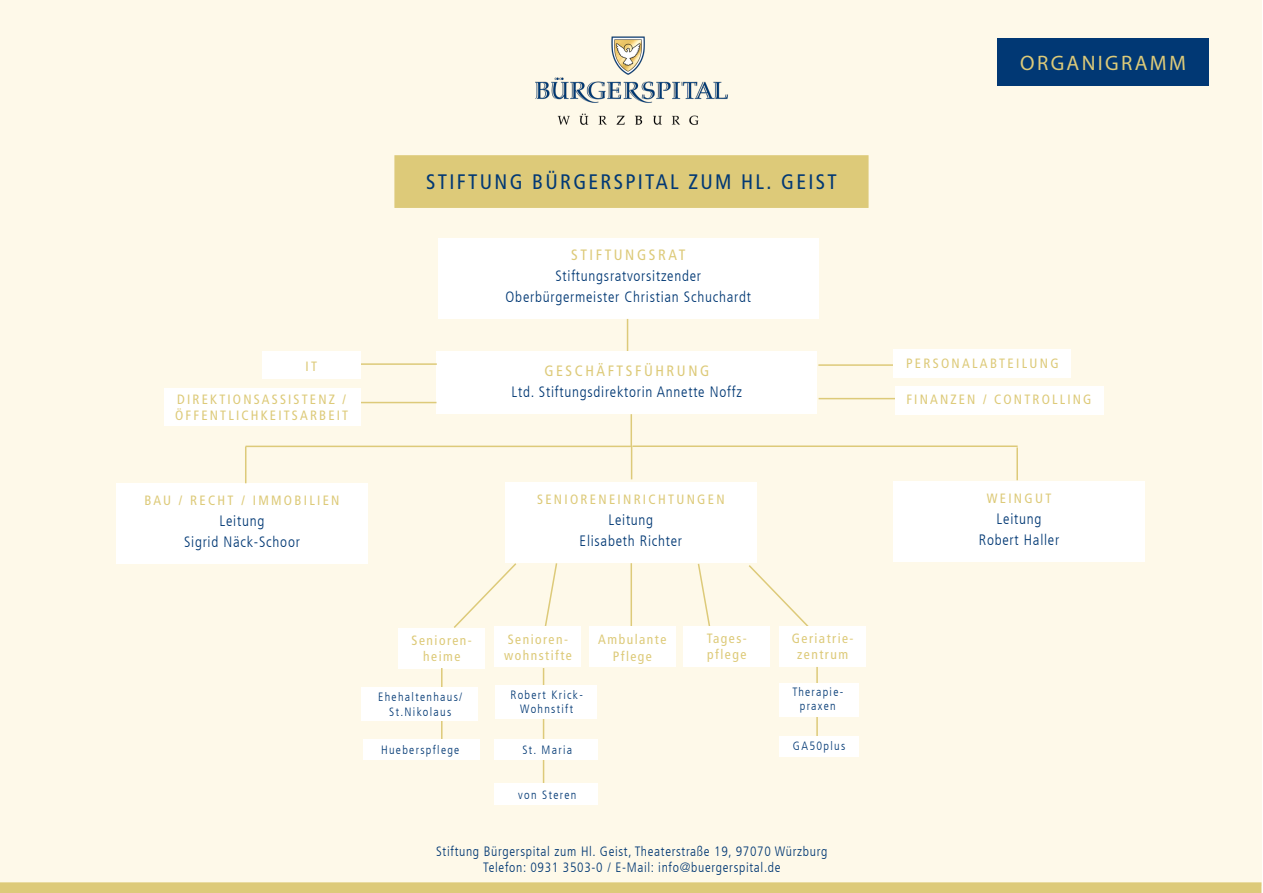
<style>
.page{position:relative;width:1263px;height:893px;background:#fff}
.page>*{position:absolute;margin:0;border:0;box-sizing:border-box;transform-origin:0 0}
.t1{font:condensed 21px "Frutiger LT";letter-spacing:.11em;color:#013874}
.t2{font:21px "Myriad Pro";letter-spacing:.11em;color:#ddca79}
.t3{font:300 condensed 15px "Frutiger LT";letter-spacing:.05em;color:#013874}
.t4{font:condensed 15px "Frutiger LT";letter-spacing:.17em;color:#ddca79}
.t5{font:condensed 13.5px "Frutiger LT";letter-spacing:.16em;color:#ddca79}
.t6{font:300 condensed 13.5px "Frutiger LT";letter-spacing:.05em;color:#013874}
.t7{font:condensed 13.5px/16.2px "Frutiger LT";letter-spacing:.11em;color:#ddca79;text-align:center}
.t8{font:300 condensed 12px "Frutiger LT";letter-spacing:.11em;color:#013874}
</style>
<div class="page">
<div style="left:0;top:0;width:1261px;height:885px;background:#fef9e9"></div>
<img style="left:535px;top:36px;width:193px;height:89px">
<div style="left:997px;top:38px;width:212px;height:47px;background:#013874"></div>
<div style="left:394px;top:155px;width:474px;height:53px;background:#ddca79;border:2px solid #ddca79"></div>
<div style="left:438px;top:238px;width:381px;height:81px;background:#fff"></div>
<hr style="left:627px;top:319px;width:1px;height:33px;background:#ddca79">
<div style="left:436px;top:352px;width:381px;height:62px;background:#fff"></div>
<hr style="left:818px;top:364px;width:77px;height:2px;background:#ddca79">
<hr style="left:360px;top:402px;width:76px;height:1px;background:#ddca79">
<hr style="left:819px;top:398px;width:76px;height:1px;background:#ddca79">
<div style="left:893px;top:349px;width:178px;height:29px;background:#fff"></div>
<div style="left:895px;top:386px;width:208px;height:28px;background:#fff"></div>
<hr style="left:360px;top:363px;width:77px;height:2px;background:#ddca79">
<div style="left:164px;top:389px;width:197px;height:37px;background:#fff"></div>
<div style="left:116px;top:483px;width:252px;height:81px;background:#fff"></div>
<div style="left:505px;top:482px;width:252px;height:81px;background:#fff"></div>
<div style="left:893px;top:481px;width:252px;height:81px;background:#fff"></div>
<hr style="left:630px;top:414px;width:2px;height:33px;background:#ddca79">
<hr style="left:246px;top:446px;width:385px;height:1px;background:#ddca79">
<hr style="left:245px;top:447px;width:1px;height:36px;background:#ddca79">
<hr style="left:631px;top:447px;width:1px;height:32px;background:#ddca79">
<hr style="left:1016px;top:447px;width:2px;height:33px;background:#ddca79">
<div style="left:1px;top:883px;width:1260px;height:9px;background:#ddca79"></div>
<div style="left:0;top:882px;width:1261px;height:11px;border:2px solid #ddca79"></div>
<svg style="left:454px;top:563px;width:63px;height:67px"></svg>
<div style="left:399px;top:628px;width:86px;height:40px;background:#fff"></div>
<div style="left:263px;top:352px;width:98px;height:27px;background:#fff"></div>
<hr style="left:632px;top:445px;width:386px;height:2px;background:#ddca79">
<svg style="left:544px;top:563px;width:14px;height:63px"></svg>
<hr style="left:630px;top:563px;width:2px;height:65px;background:#ddca79">
<svg style="left:697px;top:563px;width:14px;height:63px"></svg>
<svg style="left:749px;top:565px;width:60px;height:61px"></svg>
<div style="left:495px;top:626px;width:86px;height:40px;background:#fff"></div>
<div style="left:589px;top:626px;width:87px;height:40px;background:#fff"></div>
<div style="left:683px;top:626px;width:87px;height:40px;background:#fff"></div>
<div style="left:779px;top:626px;width:87px;height:40px;background:#fff"></div>
<hr style="left:441px;top:668px;width:1px;height:89px;background:#ddca79">
<div style="left:363px;top:740px;width:116px;height:20px;background:#fff"></div>
<div style="left:361px;top:687px;width:117px;height:33px;background:#fff"></div>
<hr style="left:543px;top:668px;width:1px;height:116px;background:#ddca79">
<div style="left:495px;top:686px;width:101px;height:33px;background:#fff"></div>
<div style="left:495px;top:740px;width:103px;height:20px;background:#fff"></div>
<div style="left:495px;top:784px;width:103px;height:21px;background:#fff"></div>
<hr style="left:816px;top:667px;width:2px;height:90px;background:#ddca79">
<div style="left:779px;top:683px;width:80px;height:34px;background:#fff"></div>
<div style="left:779px;top:736px;width:80px;height:21px;background:#fff"></div>
<p class="t1" style="left:426px;top:170px;width:412px">STIFTUNG BÜRGERSPITAL ZUM HL. GEIST</p>
<p class="t4" style="left:571px;top:246px;width:116px">STIFTUNGSRAT</p>
<p class="t3" style="left:555px;top:267px;width:147px">Stiftungsratvorsitzender</p>
<p class="t3" style="left:506px;top:288px;width:247px">Oberbürgermeister Christian Schuchardt</p>
<p class="t2" style="left:1020px;top:50px;width:167px">ORGANIGRAMM</p>
<p class="t5" style="left:906px;top:355px;width:154px">PERSONALABTEILUNG</p>
<p class="t5" style="left:305px;top:359px;width:13px">IT</p>
<p class="t4" style="left:544px;top:362px;width:166px">GESCHÄFTSFÜHRUNG</p>
<p class="t3" style="left:512px;top:383px;width:232px">Ltd. Stiftungsdirektorin Annette Noffz</p>
<p class="t5" style="left:177px;top:392px;width:170px">DIREKTIONSASSISTENZ /</p>
<p class="t5" style="left:906px;top:392px;width:187px">FINANZEN / CONTROLLING</p>
<p class="t5" style="left:175px;top:408px;width:175px">ÖFFENTLICHKEITSARBEIT</p>
<p class="t5" style="left:144px;top:493px;width:197px">BAU / RECHT / IMMOBILIEN</p>
<p class="t3" style="left:220px;top:512px;width:46px">Leitung</p>
<p class="t3" style="left:184px;top:533px;width:117px">Sigrid Näck-Schoor</p>
<p class="t5" style="left:537px;top:492px;width:189px">SENIORENEINRICHTUNGEN</p>
<p class="t3" style="left:608px;top:512px;width:46px">Leitung</p>
<p class="t3" style="left:580px;top:533px;width:104px">Elisabeth Richter</p>
<p class="t7" style="left:412px;top:632px;width:62px">Senioren-</p>
<p class="t5" style="left:423px;top:648px;width:39px">heime</p>
<p class="t7" style="left:508px;top:631px;width:62px">Senioren-</p>
<p class="t7" style="left:504px;top:647px;width:69px">wohnstifte</p>
<p class="t7" style="left:598px;top:632px;width:70px">Ambulante<br>Pflege</p>
<p class="t5" style="left:707px;top:630px;width:42px">Tages-</p>
<p class="t5" style="left:707px;top:646px;width:41px">pflege</p>
<p class="t7" style="left:792px;top:631px;width:63px">Geriatrie-</p>
<p class="t7" style="left:797px;top:647px;width:52px">zentrum</p>
<p class="t8" style="left:378px;top:690px;width:86px">Ehehaltenhaus/</p>
<p class="t8" style="left:389px;top:705px;width:64px">St.Nikolaus</p>
<p class="t8" style="left:381px;top:743px;width:80px">Hueberspflege</p>
<p class="t8" style="left:510px;top:688px;width:74px">Robert Krick-</p>
<p class="t8" style="left:520px;top:702px;width:54px">Wohnstift</p>
<p class="t8" style="left:522px;top:743px;width:51px">St. Maria</p>
<p class="t8" style="left:518px;top:788px;width:60px">von Steren</p>
<p class="t8" style="left:792px;top:685px;width:53px">Therapie-</p>
<p class="t8" style="left:800px;top:699px;width:37px">praxen</p>
<p class="t8" style="left:793px;top:739px;width:54px">GA50plus</p>
<p class="t6" style="left:436px;top:843px;width:393px">Stiftung Bürgerspital zum Hl. Geist, Theaterstraße 19, 97070 Würzburg</p>
<p class="t6" style="left:483px;top:860px;width:299px">Telefon: 0931 3503-0 / E-Mail: info@buergerspital.de</p>
<p class="t5" style="left:987px;top:490px;width:66px">WEINGUT</p>
<p class="t3" style="left:997px;top:510px;width:46px">Leitung</p>
<p class="t3" style="left:979px;top:531px;width:82px">Robert Haller</p>
</div>
